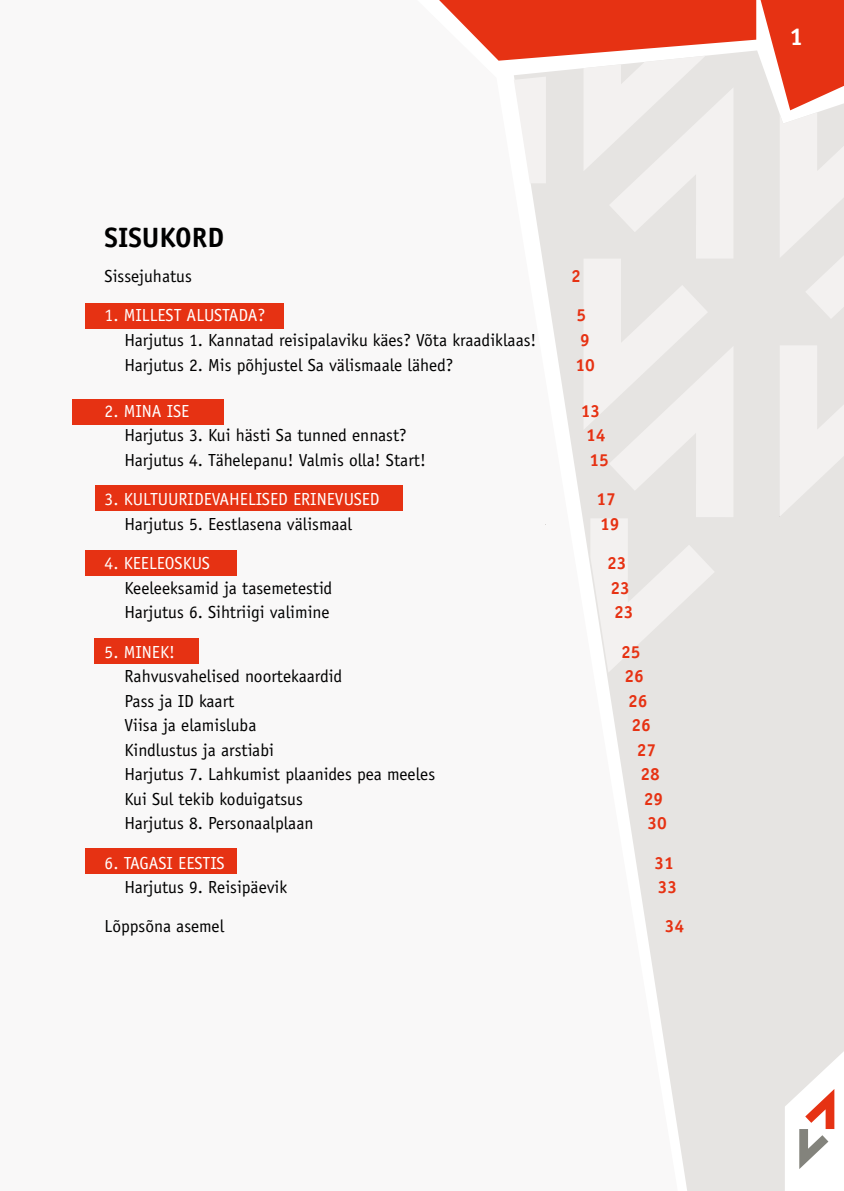
<style>
.page{position:relative;width:844px;height:1191px;background:#fff}
.page>*{position:absolute;margin:0;border:0;box-sizing:border-box;transform-origin:0 0}
.t1{font:700 28px "Officina Sans Std";color:#000}
.t2{font:700 24.5px "Officina Sans Std";color:#fff}
.t3{font:17.5px "Officina Sans Std";color:#000}
.t4{font:17.5px "Officina Sans Std";color:#fff}
.t5{font:700 17.5px "Officina Sans Std";color:#e63213}
</style>
<div class="page">
<svg style="left:606px;top:672px;width:237px;height:519px;fill:#e6e4e2"></svg>
<div style="left:86px;top:303px;width:197px;height:26px;background:#e63213"></div>
<div style="left:72px;top:399px;width:152px;height:25px;background:#e63213"></div>
<div style="left:86px;top:550px;width:151px;height:25px;background:#e63213"></div>
<div style="left:95px;top:638px;width:104px;height:26px;background:#e63213"></div>
<div style="left:86px;top:848px;width:151px;height:26px;background:#e63213"></div>
<div style="left:95px;top:485px;width:307px;height:25px;background:#e63213"></div>
<svg style="left:439px;top:0;width:404px;height:672px"></svg>
<svg style="left:784px;top:1051px;width:59px;height:140px"></svg>
<h1 class="t1" style="left:105px;top:220px;width:121px">SISUKORD</h1>
<p class="t3" style="left:105px;top:266px;width:89px">Sissejuhatus</p>
<p class="t5" style="left:571px;top:265px;width:11px">2</p>
<p class="t4" style="left:105px;top:305px;width:162px">1. MILLEST ALUSTADA?</p>
<p class="t5" style="left:576px;top:305px;width:11px">5</p>
<p class="t3" style="left:124px;top:330px;width:413px">Harjutus 1. Kannatad reisipalaviku käes? Võta kraadiklaas!</p>
<p class="t5" style="left:580px;top:329px;width:11px">9</p>
<p class="t3" style="left:124px;top:354px;width:330px">Harjutus 2. Mis põhjustel Sa välismaale lähed?</p>
<p class="t5" style="left:575px;top:354px;width:21px">10</p>
<p class="t4" style="left:105px;top:401px;width:86px">2. MINA ISE</p>
<p class="t5" style="left:580px;top:400px;width:21px">13</p>
<p class="t3" style="left:124px;top:425px;width:284px">Harjutus 3. Kui hästi Sa tunned ennast?</p>
<p class="t5" style="left:586px;top:424px;width:21px">14</p>
<p class="t3" style="left:124px;top:450px;width:303px">Harjutus 4. Tähelepanu! Valmis olla! Start!</p>
<p class="t5" style="left:589px;top:449px;width:21px">15</p>
<p class="t4" style="left:105px;top:489px;width:276px">3. KULTUURIDEVAHELISED ERINEVUSED</p>
<p class="t5" style="left:596px;top:488px;width:21px">17</p>
<p class="t3" style="left:124px;top:513px;width:229px">Harjutus 5. Eestlasena välismaal</p>
<p class="t5" style="left:600px;top:513px;width:21px">19</p>
<p class="t4" style="left:105px;top:553px;width:107px">4. KEELEOSKUS</p>
<p class="t5" style="left:607px;top:552px;width:21px">23</p>
<p class="t3" style="left:124px;top:577px;width:209px">Keeleeksamid ja tasemetestid</p>
<p class="t5" style="left:610px;top:577px;width:21px">23</p>
<p class="t3" style="left:124px;top:602px;width:206px">Harjutus 6. Sihtriigi valimine</p>
<p class="t5" style="left:614px;top:601px;width:21px">23</p>
<p class="t4" style="left:105px;top:641px;width:72px">5. MINEK!</p>
<p class="t5" style="left:621px;top:641px;width:21px">25</p>
<p class="t3" style="left:124px;top:666px;width:219px">Rahvusvahelised noortekaardid</p>
<p class="t5" style="left:624px;top:665px;width:21px">26</p>
<p class="t3" style="left:124px;top:690px;width:111px">Pass ja ID kaart</p>
<p class="t5" style="left:628px;top:690px;width:21px">26</p>
<p class="t3" style="left:124px;top:715px;width:133px">Viisa ja elamisluba</p>
<p class="t5" style="left:631px;top:714px;width:21px">26</p>
<p class="t3" style="left:124px;top:739px;width:151px">Kindlustus ja arstiabi</p>
<p class="t5" style="left:636px;top:739px;width:21px">27</p>
<p class="t3" style="left:124px;top:764px;width:312px">Harjutus 7. Lahkumist plaanides pea meeles</p>
<p class="t5" style="left:640px;top:763px;width:21px">28</p>
<p class="t3" style="left:124px;top:788px;width:180px">Kui Sul tekib koduigatsus</p>
<p class="t5" style="left:643px;top:788px;width:21px">29</p>
<p class="t3" style="left:124px;top:813px;width:190px">Harjutus 8. Personaalplaan</p>
<p class="t5" style="left:647px;top:812px;width:21px">30</p>
<p class="t4" style="left:105px;top:852px;width:121px">6. TAGASI EESTIS</p>
<p class="t5" style="left:654px;top:851px;width:21px">31</p>
<p class="t3" style="left:124px;top:877px;width:164px">Harjutus 9. Reisipäevik</p>
<p class="t5" style="left:657px;top:876px;width:21px">33</p>
<p class="t3" style="left:105px;top:916px;width:121px">Lõppsõna asemel</p>
<p class="t5" style="left:664px;top:915px;width:21px">34</p>
<h2 class="t2" style="left:789px;top:21px;width:15px">1</h2>
</div>
